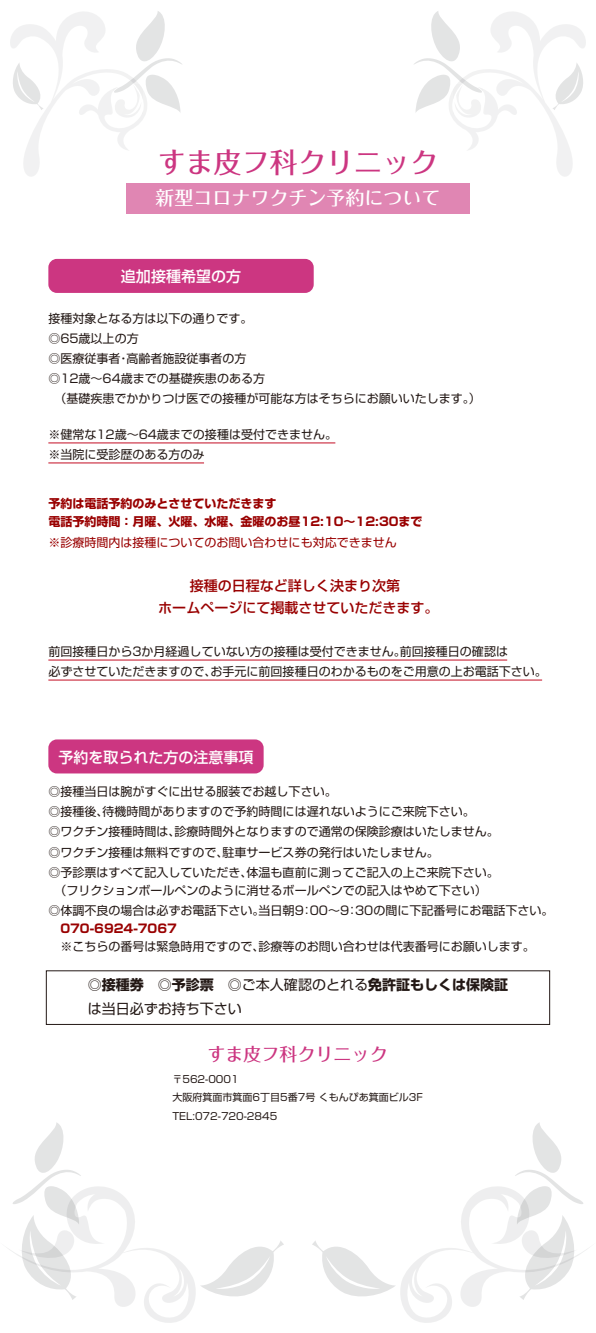
<style>
.page{position:relative;width:596px;height:1333px;background:#fff}
.page>*{position:absolute;margin:0;border:0;box-sizing:border-box;transform-origin:0 0}
.t1{font:500 28px "Folk Pro";color:#cc3681}
.t2{font:500 19px "Folk Pro";color:#fff}
.t3{font:500 18px "Folk Pro";color:#cc3681}
.t4{font:500 15px "Shin Go Pro";color:#fff}
.t5{font:14px/24px "Shin Go Pro";color:#231815}
.t6{font:500 14px/22px "Shin Go Pro";color:#900;text-align:center}
.t7{font:12px/20px "Shin Go Pro";color:#231815}
.t8{font:700 12px/18px "Shin Go Pro";color:#900}
.t9{font:12px "Shin Go Pro";color:#900}
.t10{font:10px/18px "Shin Go Pro";color:#231815}
.s1{font-weight:700}
</style>
<div class="page">
<svg style="left:312px;top:1122px;width:275px;height:200px"></svg>
<svg style="left:9px;top:1122px;width:275px;height:200px"></svg>
<svg style="left:10px;top:11px;width:172px;height:165px"></svg>
<svg style="left:414px;top:11px;width:171px;height:165px"></svg>
<div style="left:126px;top:183px;width:343px;height:30px;background:#e086b3"></div>
<div style="left:48px;top:739px;width:215px;height:34px;background:#cc3681;border-radius:9px"></div>
<div style="left:48px;top:259px;width:265px;height:34px;background:#cc3681;border-radius:9px"></div>
<hr style="left:48px;top:462px;width:156px;height:1px;background:#c30d23">
<hr style="left:48px;top:679px;width:493px;height:1px;background:#c30d23">
<hr style="left:48px;top:659px;width:459px;height:1px;background:#c30d23">
<hr style="left:48px;top:442px;width:287px;height:1px;background:#c30d23">
<h1 class="t1" style="left:158px;top:138px;width:281px">すま皮フ科クリニック</h1>
<h2 class="t2" style="left:155px;top:182px;width:286px">新型コロナワクチン予約について</h2>
<p class="t4" style="left:121px;top:264px;width:122px">追加接種希望の方</p>
<p class="t7" style="left:48px;top:307px;width:434px">接種対象となる方は以下の通りです。<br>◎65歳以上の方<br>◎医療従事者・高齢者施設従事者の方<br>◎12歳～64歳までの基礎疾患のある方<br>　（基礎疾患でかかりつけ医での接種が可能な方はそちらにお願いいたします。）</p>
<p class="t7" style="left:48px;top:423px;width:290px">※健常な12歳～64歳までの接種は受付できません。※当院に受診歴のある方のみ</p>
<p class="t8" style="left:48px;top:493px;width:375px">予約は電話予約のみとさせていただきます<br>電話予約時間：月曜、火曜、水曜、金曜のお昼12:10～12:30まで</p>
<p class="t9" style="left:48px;top:532px;width:350px">※診療時間内は接種についてのお問い合わせにも対応できません</p>
<p class="t6" style="left:158px;top:573px;width:281px">接種の日程など詳しく決まり次第<br>ホームページにて掲載させていただきます。</p>
<p class="t7" style="left:48px;top:640px;width:500px">前回接種日から3か月経過していない方の接種は受付できません。前回接種日の確認は<br>必ずさせていただきますので、お手元に前回接種日のわかるものをご用意の上お電話下さい。</p>
<p class="t4" style="left:58px;top:744px;width:197px">予約を取られた方の注意事項</p>
<p class="t7" style="left:48px;top:779px;width:452px;line-height:20.3px">◎接種当日は腕がすぐに出せる服装でお越し下さい。<br>◎接種後、待機時間がありますので予約時間には遅れないようにご来院下さい。<br>◎ワクチン接種時間は、診療時間外となりますので通常の保険診療はいたしません。◎ワクチン接種は無料ですので、駐車サービス券の発行はいたしません。<br>◎予診票はすべて記入していただき、体温も直前に測ってご記入の上ご来院下さい。</p>
<p class="t7" style="left:48px;top:878px;width:506px;line-height:20.3px">　（フリクションボールペンのように消せるボールペンでの記入はやめて下さい）<br>◎体調不良の場合は必ずお電話下さい。当日朝9：00～9：30の間に下記番号にお電話下さい。</p>
<p class="t8" style="left:60px;top:918px;width:118px">070-6924-7067</p>
<p class="t7" style="left:60px;top:935px;width:476px">※こちらの番号は緊急時用ですので、診療等のお問い合わせは代表番号にお願いします。</p>
<p class="t5" style="left:88px;top:970px;width:422px"><span class="s1">◎接種券 ◎予診票 ◎</span>ご本人確認のとれる<span class="s1">免許証もしくは保険証</span>は当日必ずお持ち下さい</p>
<h3 class="t3" style="left:207px;top:1038px;width:181px">すま皮フ科クリニック</h3>
<p class="t10" style="left:172px;top:1068px;width:251px">〒562-0001<br>大阪府箕面市箕面6丁目5番7号 くもんぴあ箕面ビル3F</p>
<p class="t10" style="left:172px;top:1105px;width:106px">TEL:072-720-2845</p>
</div>
